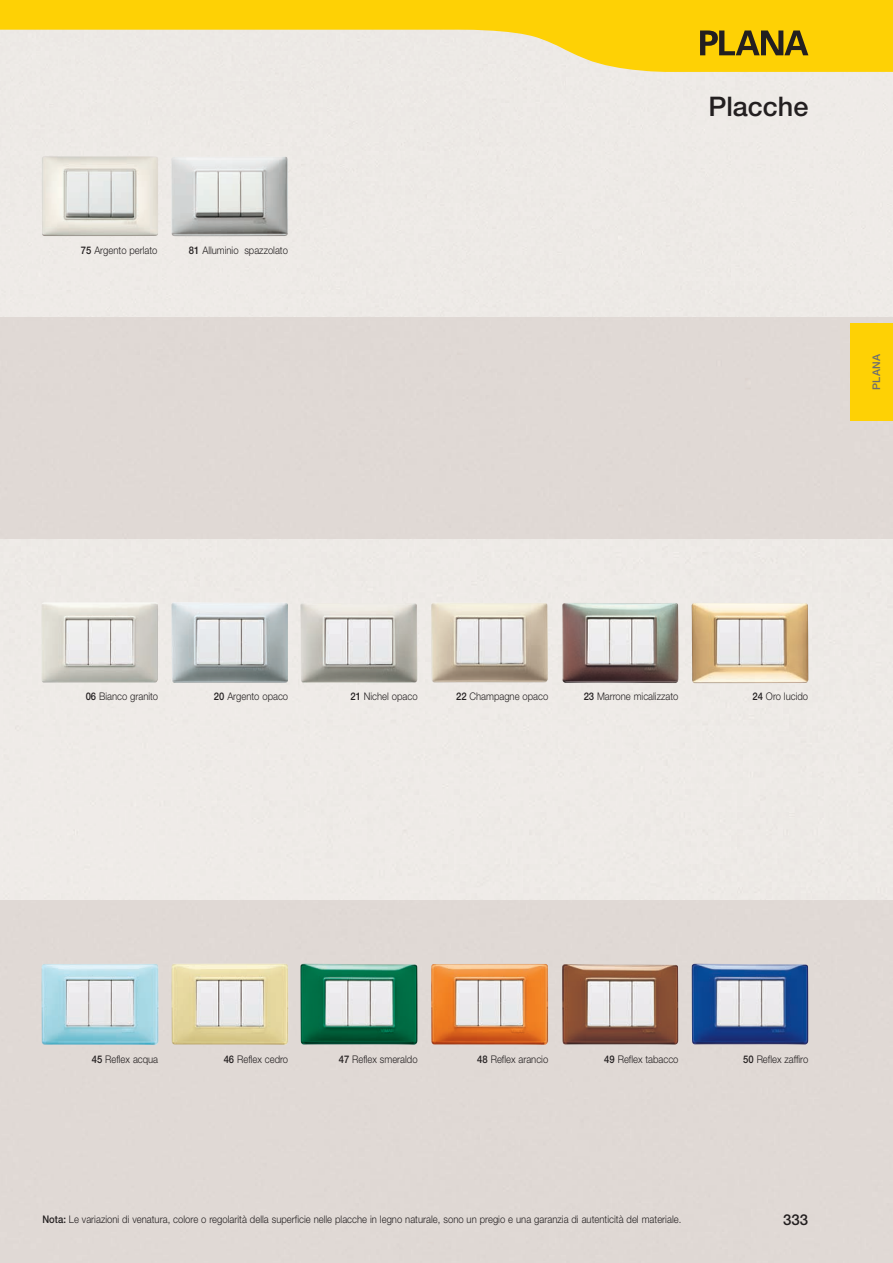
<style>
.page{position:relative;width:893px;height:1263px;background:#fff}
.page>*{position:absolute;margin:0;border:0;box-sizing:border-box;transform-origin:0 0}
.t1{font:500 27px "Helvetica Neue LT Std";color:#231f20}
.t2{font:500 15px "Helvetica Neue LT Std";color:#231f20}
.t3{font:300 10.5px "Helvetica Neue LT Std";color:#231f20;scale:.9 1}
.t4{font:500 10.5px "Helvetica Neue LT Std";color:#6c6d70}
.s1{font-weight:500}
</style>
<div class="page">
<img style="left:0;top:72px;width:892px;height:1190px">
<img style="left:562px;top:602px;width:116px;height:81px">
<img style="left:562px;top:963px;width:116px;height:81px">
<img style="left:691px;top:602px;width:117px;height:81px">
<img style="left:691px;top:963px;width:117px;height:81px">
<img style="left:41px;top:602px;width:117px;height:80px">
<img style="left:42px;top:156px;width:116px;height:80px">
<img style="left:42px;top:963px;width:116px;height:81px">
<img style="left:171px;top:602px;width:117px;height:80px">
<img style="left:171px;top:157px;width:117px;height:79px">
<img style="left:171px;top:963px;width:117px;height:81px">
<img style="left:300px;top:602px;width:117px;height:80px">
<img style="left:300px;top:963px;width:117px;height:81px">
<img style="left:431px;top:602px;width:117px;height:80px">
<img style="left:431px;top:963px;width:117px;height:81px">
<svg style="left:0;top:0;width:892px;height:72px;background:#f7da5c"></svg>
<svg style="left:700px;top:30px;width:108px;height:25px;background:#927912"></svg>
<div style="left:850px;top:323px;width:42px;height:98px;background:#fed105"></div>
<p class="t3" style="left:81px;top:243px;width:87px"><span class="s1">75</span> Argento perlato</p>
<p class="t3" style="left:189px;top:243px;width:111px"><span class="s1">81</span> Alluminio spazzolato</p>
<h1 class="t1" style="left:708px;top:90px;width:102px">Placche</h1>
<p class="t4" style="left:870px;top:390px;width:37px;rotate:-90deg">PLANA</p>
<p class="t3" style="left:86px;top:690px;width:82px"><span class="s1">06</span> Bianco granito</p>
<p class="t3" style="left:214px;top:690px;width:84px"><span class="s1">20</span> Argento opaco</p>
<p class="t3" style="left:350px;top:690px;width:76px"><span class="s1">21</span> Nichel opaco</p>
<p class="t3" style="left:456px;top:690px;width:104px"><span class="s1">22</span> Champagne opaco</p>
<p class="t3" style="left:583px;top:690px;width:107px"><span class="s1">23</span> Marrone micalizzato</p>
<p class="t3" style="left:752px;top:690px;width:63px"><span class="s1">24</span> Oro lucido</p>
<p class="t3" style="left:92px;top:1052px;width:75px"><span class="s1">45</span> Reflex acqua</p>
<p class="t3" style="left:224px;top:1052px;width:73px"><span class="s1">46</span> Reflex cedro</p>
<p class="t3" style="left:339px;top:1052px;width:89px"><span class="s1">47</span> Reflex smeraldo</p>
<p class="t3" style="left:477px;top:1052px;width:80px"><span class="s1">48</span> Reflex arancio</p>
<p class="t3" style="left:604px;top:1052px;width:84px"><span class="s1">49</span> Reflex tabacco</p>
<p class="t3" style="left:743px;top:1052px;width:74px"><span class="s1">50</span> Reflex zaffiro</p>
<p class="t3" style="left:42px;top:1212px;width:711px"><span class="s1">Nota:</span> Le variazioni di venatura, colore o regolarità della superficie nelle placche in legno naturale, sono un pregio e una garanzia di autenticità del materiale.</p>
<h2 class="t2" style="left:783px;top:1210px;width:27px">333</h2>
</div>
